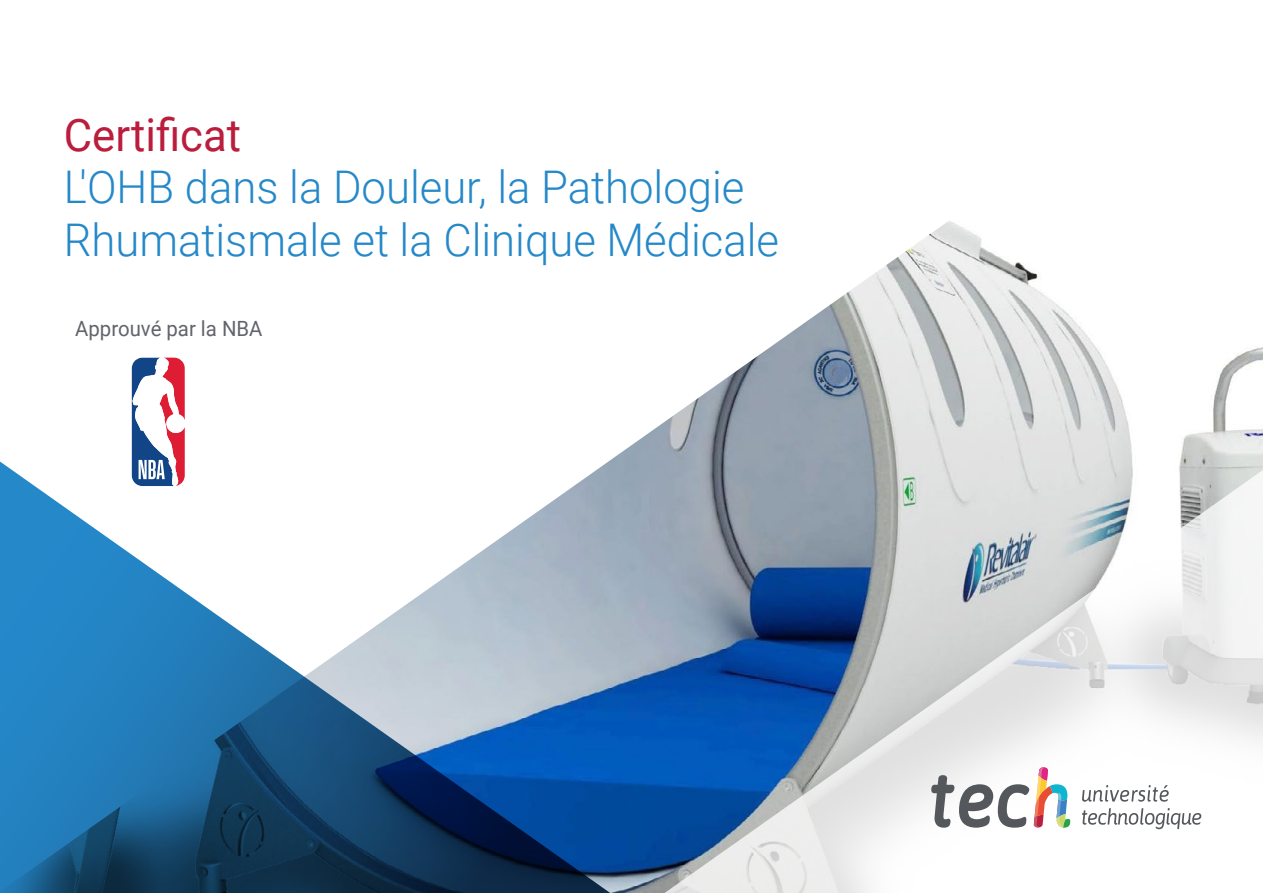
<style>
.page{position:relative;width:1263px;height:893px;background:#fff}
.page>*{position:absolute;margin:0;border:0;box-sizing:border-box;transform-origin:0 0}
.t1{font:300 45px/52.5px "Roboto";color:#2488c9}
.t2{font:45px "Roboto";color:#ba1e3c}
.t3{font:21px "Roboto";color:#61646a}
</style>
<div class="page">
<img style="left:131px;top:221px;width:1132px;height:235px">
<svg style="left:0;top:446px;width:640px;height:447px"></svg>
<svg style="left:632px;top:456px;width:631px;height:437px"></svg>
<svg style="left:132px;top:358px;width:53px;height:128px"></svg>
<svg style="left:1082px;top:785px;width:87px;height:17px"></svg>
<svg style="left:1082px;top:808px;width:119px;height:21px"></svg>
<svg style="left:931px;top:767px;width:139px;height:61px"></svg>
<p class="t2" style="left:64px;top:103px;width:179px">Certificat</p>
<p class="t1" style="left:64px;top:159px;width:717px">L'OHB dans la Douleur, la Pathologie<br>Rhumatismale et la Clinique Médicale</p>
<p class="t3" style="left:75px;top:314px;width:189px">Approuvé par la NBA</p>
</div>
